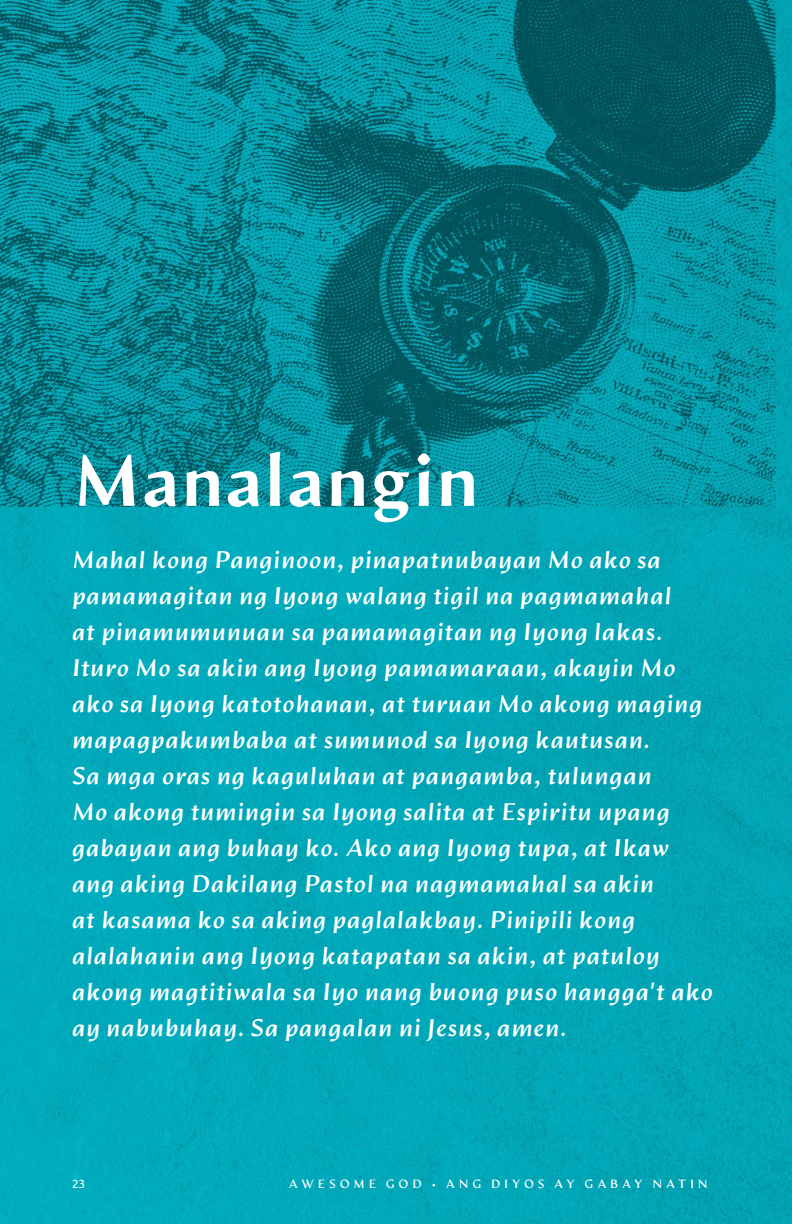
<style>
.page{position:relative;width:792px;height:1224px;background:#fff}
.page>*{position:absolute;margin:0;border:0;box-sizing:border-box;transform-origin:0 0}
.t1{font:800 72px "Artifex Hand CF";color:#fff}
.t2{font:italic 800 24px/36px "Artifex Hand CF";letter-spacing:.025em;color:#fff}
.t3{font:700 12px "Artifex Hand CF";letter-spacing:.315em;color:#fff}
.t4{font:12px "Ubuntu";color:#fff}
</style>
<div class="page">
<img style="left:0;top:0;width:792px;height:1224px">
<h1 class="t1" style="left:72px;top:437px;width:410px">Manalangin</h1>
<p class="t2" style="left:72px;top:543px;width:643px">Mahal kong Panginoon, pinapatnubayan Mo ako sa pamamagitan ng Iyong walang tigil na pagmamahal<br>at pinamumunuan sa pamamagitan ng Iyong lakas.<br>Ituro Mo sa akin ang Iyong pamamaraan, akayin Mo ako sa Iyong katotohanan, at turuan Mo akong maging mapagpakumbaba at sumunod sa Iyong kautusan.<br>Sa mga oras ng kaguluhan at pangamba, tulungan<br>Mo akong tumingin sa Iyong salita at Espiritu upang gabayan ang buhay ko. Ako ang Iyong tupa, at Ikaw ang aking Dakilang Pastol na nagmamahal sa akin<br>at kasama ko sa aking paglalakbay. Pinipili kong alalahanin ang Iyong katapatan sa akin, at patuloy akong magtitiwala sa Iyo nang buong puso hangga't ako ay nabubuhay. Sa pangalan ni Jesus, amen.</p>
<p class="t4" style="left:72px;top:1176px;width:15px">23</p>
<p class="t3" style="left:289px;top:1177px;width:420px">AWESOME GOD • ANG DIYOS A Y GA BA Y NA TI N</p>
</div>
